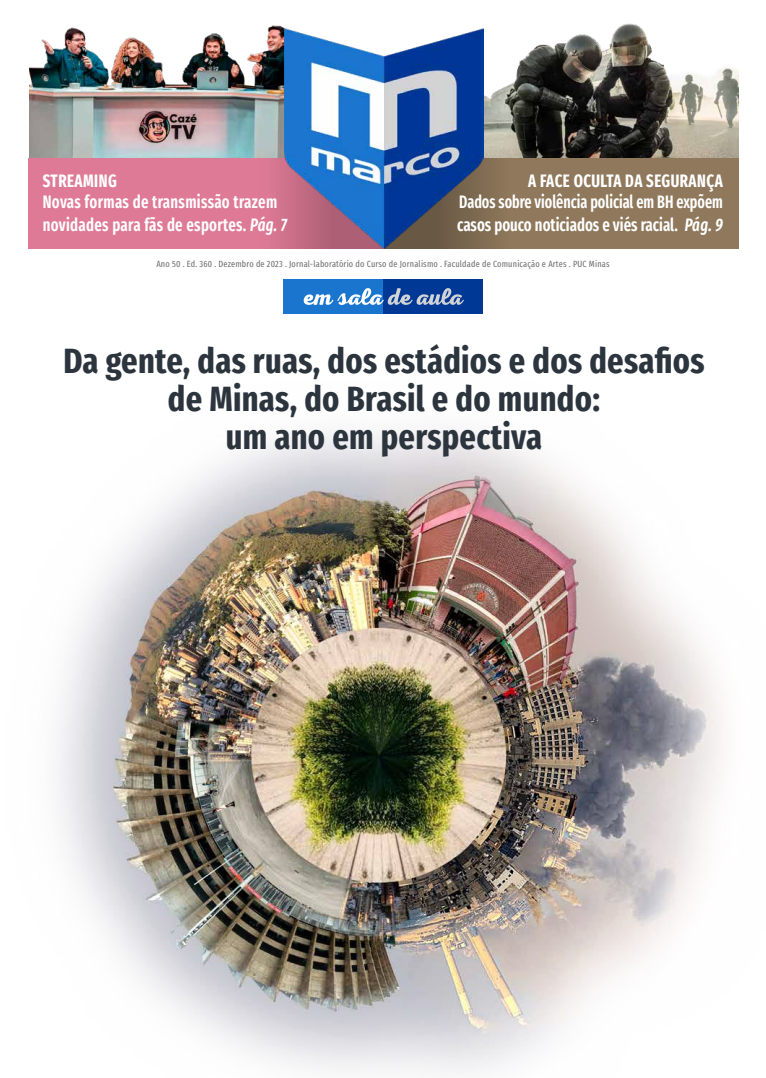
<style>
.page{position:relative;width:766px;height:1078px;background:#fff}
.page>*{position:absolute;margin:0;border:0;box-sizing:border-box;transform-origin:0 0}
.t1{font:700 35px/38px "Fira Sans Compressed";letter-spacing:.01em;color:#2c353e;text-align:center}
.t2{font:600 18px/23px "Fira Sans Compressed";color:#fff;scale:.85 1}
.t3{font:600 18px/23px "Fira Sans Compressed";letter-spacing:.02em;color:#fff;scale:.89 1}
.t4{font:700 18px "Fira Sans Compressed";letter-spacing:.03em;color:#fff;scale:.89 1}
.t5{font:9px "Fira Sans Compressed";letter-spacing:.02em;color:#706f6f}
.s1{font-style:italic}
</style>
<div class="page">
<img style="left:483px;top:23px;width:255px;height:135px">
<img style="left:29px;top:25px;width:256px;height:133px">
<div style="left:383px;top:158px;width:355px;height:91px;background:#8f785b"></div>
<div style="left:28px;top:158px;width:356px;height:91px;background:#de7a95"></div>
<div style="left:258px;top:158px;width:125px;height:91px;background:#d97792"></div>
<div style="left:383px;top:158px;width:132px;height:91px;background:#897357"></div>
<img style="left:284px;top:28px;width:199px;height:221px">
<img style="left:57px;top:281px;width:665px;height:791px">
<div style="left:283px;top:279px;width:100px;height:35px;background:#1a75cf"></div>
<div style="left:383px;top:279px;width:99px;height:35px;background:#003896"></div>
<svg style="left:303px;top:288px;width:161px;height:17px"></svg>
<h2 class="t4" style="left:43px;top:165px;width:84px">STREAMING</h2>
<h2 class="t3" style="left:43px;top:189px;width:276px">Novas formas de transmissão trazem novidades para fãs de esportes. <span class="s1">Pág. 7</span></h2>
<h2 class="t4" style="left:528px;top:166px;width:220px">A FACE OCULTA DA SEGURANÇA</h2>
<h2 class="t2" style="left:457px;top:190px;width:314px">Dados sobre violência policial em BH expõem casos pouco noticiados e viés racial. <span class="s1">Pág. 9</span></h2>
<p class="t5" style="left:156px;top:256px;width:454px">Ano 50 . Ed. 360 . Dezembro de 2023 . Jornal-laboratório do Curso de Jornalismo . Faculdade de Comunicação e Artes . PUC Minas</p>
<h1 class="t1" style="left:63px;top:339px;width:642px">Da gente, das ruas, dos estádios e dos desafios de Minas, do Brasil e do mundo:<br>um ano em perspectiva</h1>
</div>
